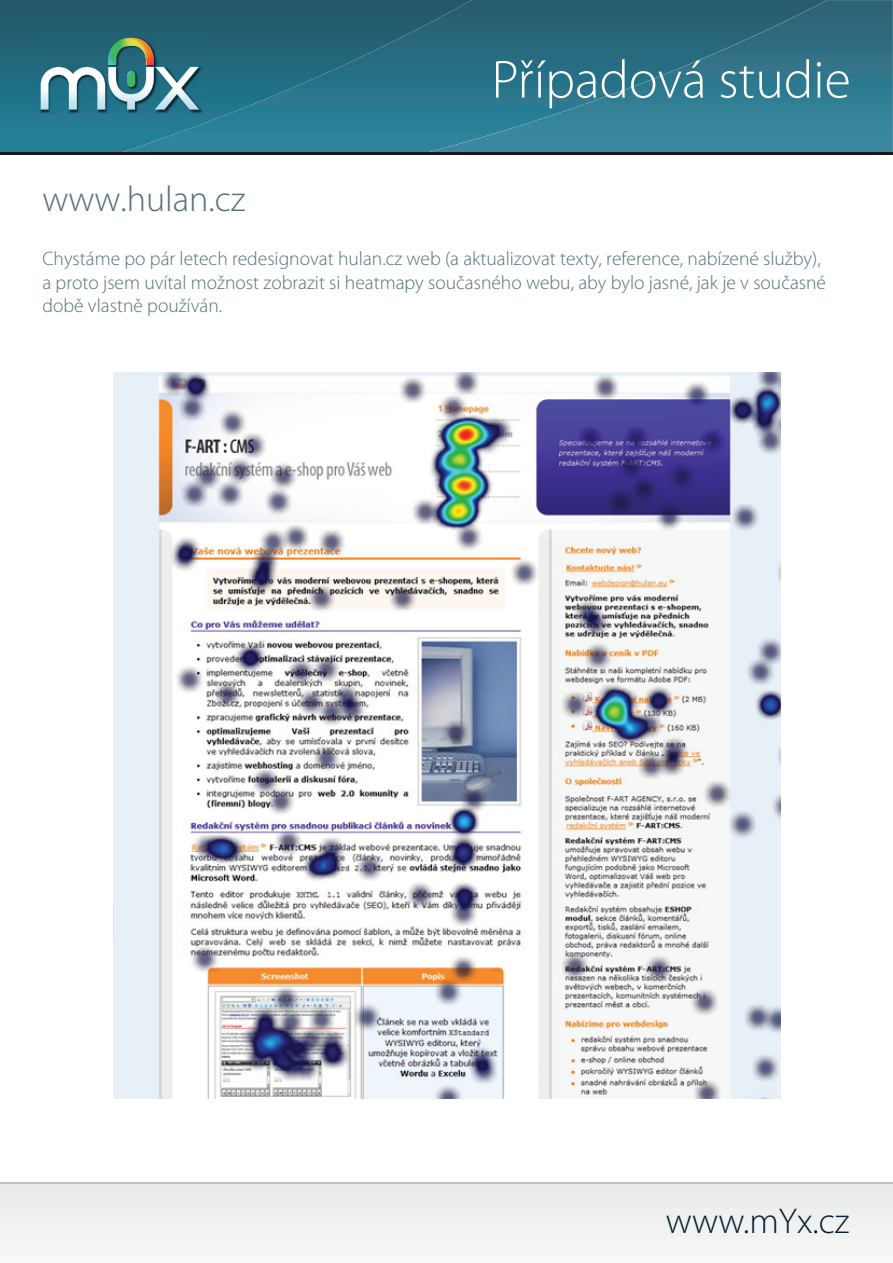
<style>
.page{position:relative;width:893px;height:1263px;background:#fff}
.page>*{position:absolute;margin:0;border:0;box-sizing:border-box;transform-origin:0 0}
.t1{font:300 54px "Myriad Pro";color:#fff}
.t2{font:300 36px "Myriad Pro";color:#56717a}
.t3{font:300 36px "Myriad Pro";color:#082131}
.t4{font:300 19.5px/23.4px "Myriad Pro";color:#56717a}
</style>
<div class="page">
<svg style="left:8px;top:0;width:109px;height:153px"></svg>
<img style="left:117px;top:0;width:305px;height:153px">
<img style="left:422px;top:0;width:471px;height:153px">
<img style="left:39px;top:36px;width:164px;height:77px">
<svg style="left:41px;top:67px;width:158px;height:43px"></svg>
<img style="left:127px;top:71px;width:8px;height:16px">
<img style="left:108px;top:38px;width:46px;height:27px">
<hr style="left:0;top:153px;width:893px;height:2px;background:#1a161a">
<hr style="left:0;top:1182px;width:893px;height:2px;background:#b8c1c5">
<img style="left:113px;top:372px;width:668px;height:727px">
<p class="t2" style="left:42px;top:180px;width:204px">www.hulan.cz</p>
<p class="t1" style="left:492px;top:50px;width:361px">Případová studie</p>
<p class="t4" style="left:42px;top:247px;width:785px">Chystáme po pár letech redesignovat hulan.cz web (a aktualizovat texty, reference, nabízené služby), a proto jsem uvítal možnost zobrazit si heatmapy současného webu, aby bylo jasné, jak je v současné době vlastně používán.</p>
<p class="t3" style="left:666px;top:1201px;width:185px">www.mYx.cz</p>
</div>
